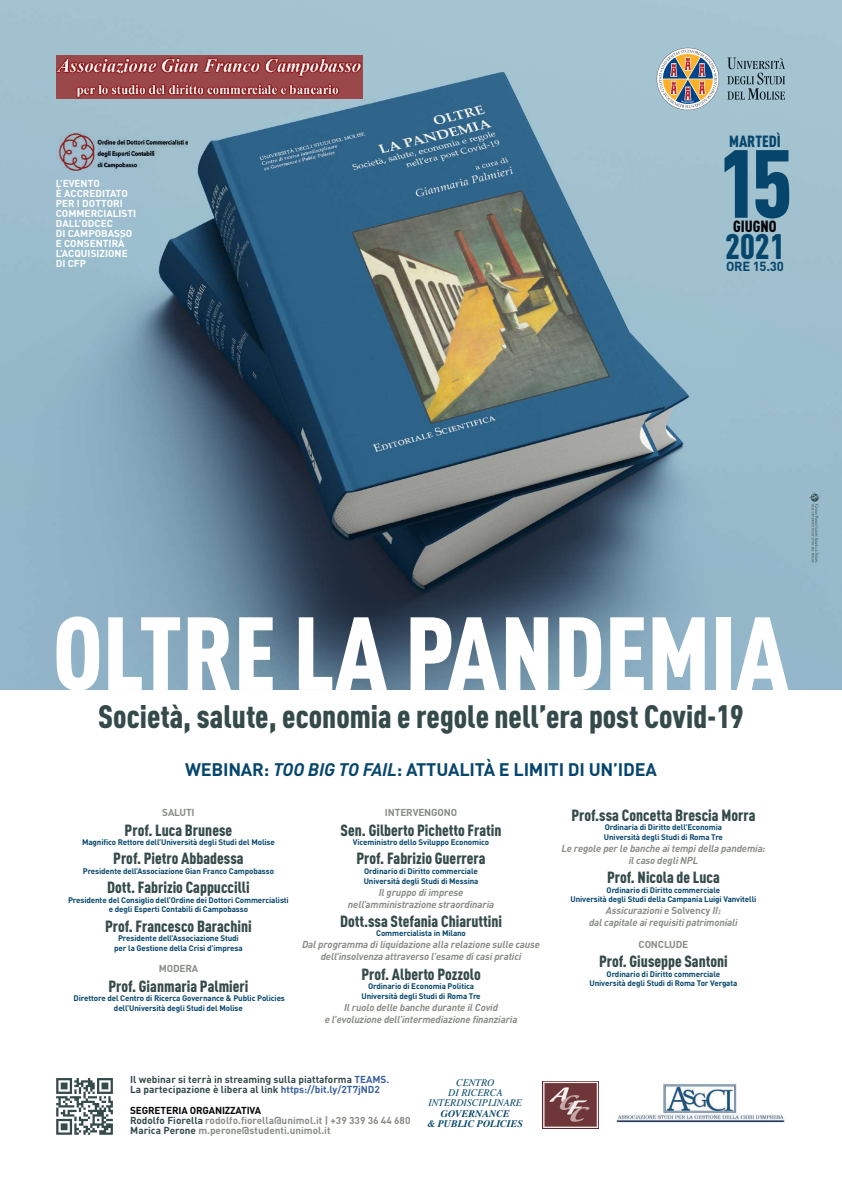
<style>
.page{position:relative;width:842px;height:1191px;background:#fff}
.page>*{position:absolute;margin:0;border:0;box-sizing:border-box;transform-origin:0 0}
.t1{font:900 102px "FFDIN Pro Cond";color:#fff}
.t2{font:900 95px "FFDIN Pro Cond";color:#06466c}
.t3{font:900 35px "FFDIN Pro Cond";color:#06466c}
.t4{font:900 32px "FFDIN Pro Cond";color:#354a4a}
.t5{font:700 18px "FFDIN Pro";letter-spacing:-.01em;color:#06466c}
.t6{font:900 16px "FFDIN Pro Cond";color:#354a4a}
.t7{font:900 16px "FFDIN Pro Cond";color:#06466c}
.t8{font:900 16px "FFDIN Pro Cond";color:#030406}
.t9{font:700 13px "FFDIN Pro";letter-spacing:-.02em;color:#06466c}
.t10{font:italic 700 10px/12px "FFDIN Pro";letter-spacing:-.015em;color:#888d85;text-align:center}
.t11{font:700 10px/10px "FFDIN Pro";color:#888d85}
.t12{font:700 10px/10px "FFDIN Pro";color:#354a4a}
.t13{font:700 10px/10px "FFDIN Pro";color:#fff}
.t14{font:italic 10px/10.4px "Times";color:#06466c;text-align:center}
.t15{font:italic 700 10px/10.4px "Times";color:#06466c;text-align:center}
.t16{font:700 8px/9.6px "FFDIN Pro";letter-spacing:-.015em;color:#06466c;text-align:center}
.s1{font-style:italic}
.s2{color:#3b619e}
.s3{color:#030406}
.s4{color:#354a4a}
.s5{font-style:normal}
</style>
<div class="page">
<img style="left:0;top:0;width:842px;height:689px">
<svg style="left:809px;top:492px;width:11px;height:70px"></svg>
<svg style="left:727px;top:58px;width:58px;height:42px"></svg>
<svg style="left:657px;top:48px;width:62px;height:62px"></svg>
<img style="left:56px;top:133px;width:132px;height:38px">
<img style="left:56px;top:56px;width:307px;height:42px">
<img style="left:543px;top:1081px;width:55px;height:47px">
<img style="left:616px;top:1083px;width:170px;height:40px">
<svg style="left:56px;top:1078px;width:57px;height:56px"></svg>
<p class="t13" style="left:56px;top:177px;width:82px">L’EVENTO<br>È ACCREDITATO<br>PER I DOTTORI<br>COMMERCIALISTI<br>DALL’ODCEC<br>DI CAMPOBASSO<br>E CONSENTIRÀ<br>L’ACQUISIZIONE<br>DI CFP</p>
<h3 class="t7" style="left:729px;top:129px;width:53px">MARTEDÌ</h3>
<h2 class="t2" style="left:717px;top:110px;width:76px">15</h2>
<h3 class="t8" style="left:733px;top:214px;width:45px">GIUGNO</h3>
<h3 class="t3" style="left:725px;top:219px;width:61px">2021</h3>
<h3 class="t9" style="left:726px;top:255px;width:59px">ORE 15.30</h3>
<h1 class="t1" style="left:53px;top:574px;width:737px">OLTRE LA PANDEMIA</h1>
<h3 class="t4" style="left:98px;top:692px;width:647px">Società, salute, economia e regole nell’era post Covid-19</h3>
<h3 class="t5" style="left:185px;top:754px;width:473px">WEBINAR: <span class="s1">TOO BIG TO FAIL</span>: ATTUALITÀ E LIMITI DI UN’IDEA</h3>
<p class="t11" style="left:162px;top:806px;width:34px">SALUTI</p>
<h3 class="t6" style="left:125px;top:817px;width:109px">Prof. Luca Brunese</h3>
<p class="t16" style="left:82px;top:836px;width:194px">Magnifico Rettore dell’Università degli Studi del Molise</p>
<h3 class="t6" style="left:113px;top:846px;width:132px">Prof. Pietro Abbadessa</h3>
<p class="t16" style="left:83px;top:865px;width:193px">Presidente dell’Associazione Gian Franco Campobasso</p>
<h3 class="t6" style="left:107px;top:875px;width:144px">Dott. Fabrizio Cappuccilli</h3>
<p class="t16" style="left:68px;top:894px;width:222px">Presidente del Consiglio dell’Ordine dei Dottori Commercialisti e degli Esperti Contabili di Campobasso</p>
<h3 class="t6" style="left:105px;top:913px;width:148px">Prof. Francesco Barachini</h3>
<p class="t16" style="left:114px;top:932px;width:130px">Presidente dell’Associazione Studi per la Gestione della Crisi d’impresa</p>
<p class="t11" style="left:159px;top:962px;width:41px">MODERA</p>
<h3 class="t6" style="left:108px;top:973px;width:142px">Prof. Gianmaria Palmieri</h3>
<p class="t16" style="left:74px;top:992px;width:213px">Direttore del Centro di Ricerca Governance &amp; Public Policies dell’Università degli Studi del Molise</p>
<p class="t11" style="left:385px;top:806px;width:74px">INTERVENGONO</p>
<h3 class="t6" style="left:341px;top:817px;width:162px">Sen. Gilberto Pichetto Fratin</h3>
<p class="t16" style="left:353px;top:836px;width:138px">Viceministro dello Sviluppo Economico</p>
<h3 class="t6" style="left:356px;top:846px;width:131px">Prof. Fabrizio Guerrera</h3>
<p class="t16" style="left:364px;top:865px;width:116px;text-align:left">Ordinario di Diritto commerciale<br>Università degli Studi di Messina</p>
<p class="t10" style="left:348px;top:884px;width:148px">Il gruppo di imprese nell’amministrazione straordinaria</p>
<h3 class="t6" style="left:340px;top:908px;width:164px">Dott.ssa Stefania Chiaruttini</h3>
<p class="t16" style="left:376px;top:927px;width:91px">Commercialista in Milano</p>
<p class="t10" style="left:302px;top:937px;width:239px">Dal programma di liquidazione alla relazione sulle cause dell’insolvenza attraverso l’esame di casi pratici</p>
<h3 class="t6" style="left:361px;top:961px;width:121px">Prof. Alberto Pozzolo</h3>
<p class="t16" style="left:361px;top:980px;width:121px">Ordinario di Economia Politica<br>Università degli Studi di Roma Tre</p>
<p class="t10" style="left:325px;top:1000px;width:194px">Il ruolo delle banche durante il Covid<br>e l’evoluzione dell’intermediazione finanziaria</p>
<p class="t12" style="left:130px;top:1073px;width:261px">Il webinar si terrà in streaming sulla piattaforma <span class="s2">TEAMS.<br></span>La partecipazione è libera al link <span class="s2">https://bit.ly/2T7jND2</span></p>
<p class="t11" style="left:130px;top:1104px;width:282px"><span class="s3">SEGRETERIA ORGANIZZATIVA<br></span><span class="s4">Rodolfo Fiorella</span> rodolfo.fiorella@unimol.it | +39 339 36 44 680<br><span class="s4">Marica Perone</span> m.perone@studenti.unimol.it</p>
<p class="t14" style="left:429px;top:1076px;width:95px">CENTRO<br>DI RICERCA<br>INTERDISCIPLINARE</p>
<p class="t15" style="left:427px;top:1107px;width:97px">GOVERNANCE<br>&amp; PUBLIC POLICIES</p>
<h3 class="t6" style="left:571px;top:802px;width:186px">Prof.ssa Concetta Brescia Morra</h3>
<p class="t16" style="left:604px;top:821px;width:121px;text-align:left">Ordinaria di Diritto dell’Economia<br>Università degli Studi di Roma Tre</p>
<p class="t10" style="left:561px;top:841px;width:206px">Le regole per le banche ai tempi della pandemia: il caso degli NPL</p>
<h3 class="t6" style="left:607px;top:865px;width:114px">Prof. Nicola de Luca</h3>
<p class="t16" style="left:570px;top:884px;width:187px">Ordinario di Diritto commerciale<br>Università degli Studi della Campania Luigi Vanvitelli</p>
<p class="t10" style="left:589px;top:903px;width:150px">Assicurazioni e <span class="s5">Solvency</span> II:<br>dal capitale ai requisiti patrimoniali</p>
<p class="t11" style="left:639px;top:938px;width:51px">CONCLUDE</p>
<h3 class="t6" style="left:599px;top:949px;width:130px">Prof. Giuseppe Santoni</h3>
<p class="t16" style="left:589px;top:968px;width:149px">Ordinario di Diritto commerciale<br>Università degli Studi di Roma Tor Vergata</p>
</div>
